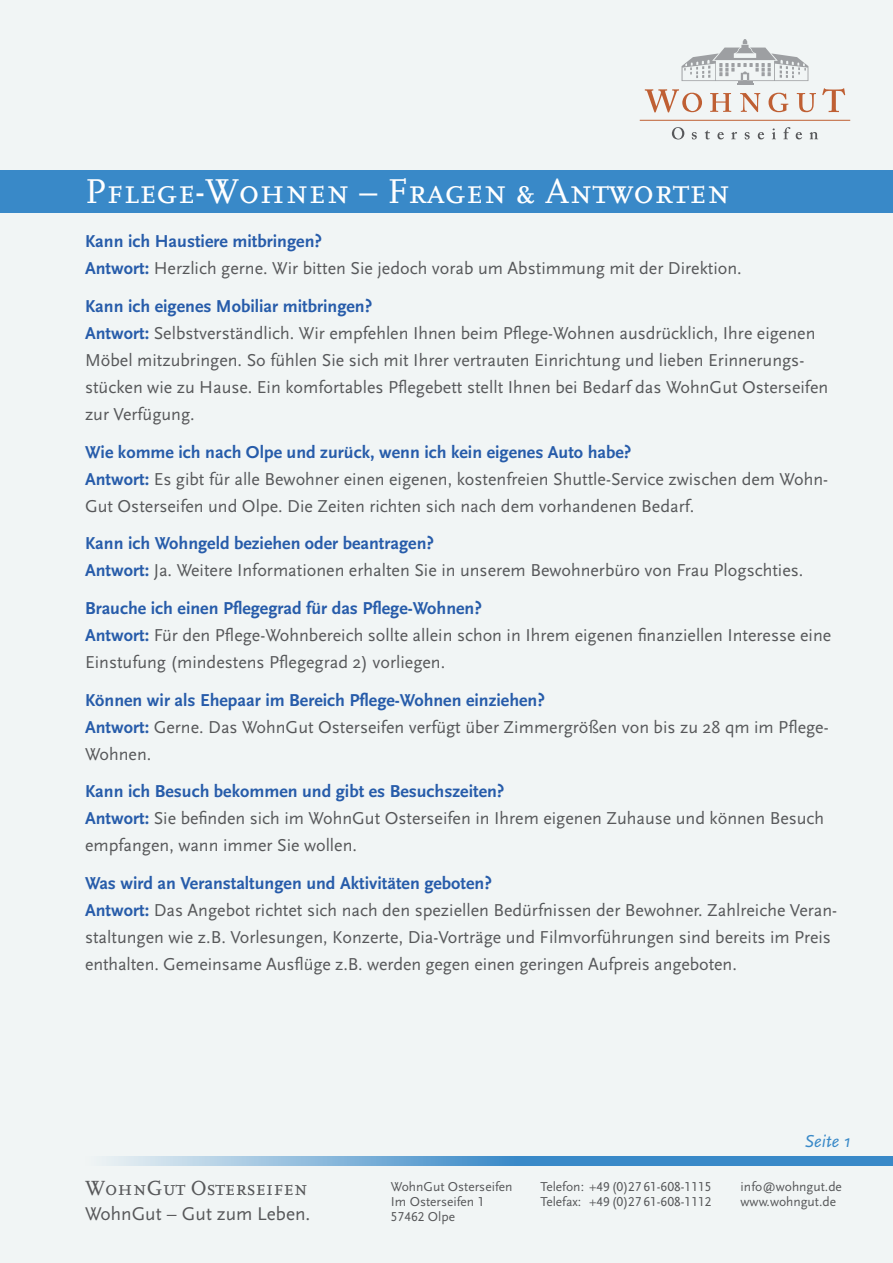
<style>
.page{position:relative;width:893px;height:1263px;background:#f1f5f5}
.page>*{position:absolute;margin:0;border:0;box-sizing:border-box;transform-origin:0 0}
.t1{font:36px "Scala Caps";color:#fff}
.t2{font:21.45px "Scala Caps";color:#57585a}
.t3{font:19.35px "Scala Sans";color:#57585a}
.t4{font:18px/27px "Scala Sans";color:#57585a}
.t5{font:italic 18px "Scala Sans";color:#3989c8}
.t6{font:13.5px/15px "Scala Sans Caps";color:#57585a}
.t7{font:13.5px/15px "Scala Sans";color:#57585a}
.s1{font-weight:700;color:#275caa}
.s2{font-family:"Scala Sans Caps"}
.s3{font-family:"Scala Sans"}
</style>
<div class="page">
<img style="left:85px;top:1157px;width:808px;height:8px">
<hr style="left:640px;top:120px;width:210px;height:1px;background:#bf5f33">
<svg style="left:672px;top:127px;width:12px;height:12px"></svg>
<svg style="left:692px;top:132px;width:5px;height:7px"></svg>
<svg style="left:705px;top:130px;width:5px;height:9px"></svg>
<svg style="left:717px;top:132px;width:7px;height:7px"></svg>
<svg style="left:731px;top:132px;width:6px;height:7px"></svg>
<svg style="left:745px;top:132px;width:5px;height:7px"></svg>
<svg style="left:758px;top:132px;width:6px;height:7px"></svg>
<svg style="left:772px;top:128px;width:4px;height:11px"></svg>
<svg style="left:783px;top:127px;width:7px;height:12px"></svg>
<svg style="left:796px;top:132px;width:6px;height:7px"></svg>
<svg style="left:810px;top:132px;width:8px;height:7px"></svg>
<svg style="left:822px;top:88px;width:23px;height:24px"></svg>
<svg style="left:645px;top:39px;width:171px;height:74px"></svg>
<div style="left:0;top:170px;width:893px;height:43px;background:#3989c8"></div>
<h1 class="t1" style="left:85px;top:172px;width:647px">Pflege-Wohnen – Fragen &amp; Antworten</h1>
<p class="t4" style="left:85px;top:228px;width:658px"><span class="s1">Kann ich Haustiere mitbringen?<br>Antwort:</span> Herzlich gerne. Wir bitten Sie jedoch vorab um Abstimmung mit der Direktion.</p>
<p class="t4" style="left:85px;top:293px;width:745px"><span class="s1">Kann ich eigenes Mobiliar mitbringen?<br>Antwort:</span> Selbstverständlich. Wir empfehlen Ihnen beim Pflege-Wohnen ausdrücklich, Ihre eigenen Möbel mitzubringen. So fühlen Sie sich mit Ihrer vertrauten Einrichtung und lieben Erinnerungs&shy;stücken wie zu Hause. Ein komfortables Pflegebett stellt Ihnen bei Bedarf das WohnGut Osterseifen zur Verfügung.</p>
<p class="t4" style="left:85px;top:439px;width:745px"><span class="s1">Wie komme ich nach Olpe und zurück, wenn ich kein eigenes Auto habe?<br>Antwort:</span> Es gibt für alle Bewohner einen eigenen, kostenfreien Shuttle-Service zwischen dem Wohn-<br>Gut Osterseifen und Olpe. Die Zeiten richten sich nach dem vorhandenen Bedarf.</p>
<p class="t4" style="left:85px;top:530px;width:720px"><span class="s1">Kann ich Wohngeld beziehen oder beantragen?<br>Antwort:</span> Ja. Weitere Informationen erhalten Sie in unserem Bewohnerbüro von Frau Plogschties.</p>
<p class="t4" style="left:85px;top:595px;width:748px"><span class="s1">Brauche ich einen Pflegegrad für das Pflege-Wohnen?<br>Antwort:</span> Für den Pflege-Wohnbereich sollte allein schon in Ihrem eigenen finanziellen Interesse eine<br>Einstufung (mindestens Pflegegrad 2) vorliegen.</p>
<p class="t4" style="left:85px;top:686px;width:745px"><span class="s1">Können wir als Ehepaar im Bereich Pflege-Wohnen einziehen?<br>Antwort:</span> Gerne. Das WohnGut Osterseifen verfügt über Zimmergrößen von bis zu 28 qm im Pflege-<br>Wohnen.</p>
<p class="t4" style="left:85px;top:778px;width:741px"><span class="s1">Kann ich Besuch bekommen und gibt es Besuchszeiten?<br>Antwort:</span> Sie befinden sich im WohnGut Osterseifen in Ihrem eigenen Zuhause und können Besuch empfangen, wann immer Sie wollen.</p>
<p class="t4" style="left:85px;top:870px;width:754px"><span class="s1">Was wird an Veranstaltungen und Aktivitäten geboten?<br>Antwort:</span> Das Angebot richtet sich nach den speziellen Bedürfnissen der Bewohner. Zahlreiche Veran&shy;staltungen wie z.B. Vorlesungen, Konzerte, Dia-Vorträge und Filmvorführungen sind bereits im Preis enthalten. Gemeinsame Ausflüge z.B. werden gegen einen geringen Aufpreis angeboten.</p>
<p class="t2" style="left:85px;top:1176px;width:224px">WohnGut Osterseifen</p>
<p class="t3" style="left:85px;top:1204px;width:227px">WohnGut – Gut zum Leben.</p>
<p class="t7" style="left:391px;top:1179px;width:123px">WohnGut Osterseifen<br>Im Osterseifen <span class="s2">1</span></p>
<p class="t6" style="left:391px;top:1209px;width:66px">57462 <span class="s3">Olpe</span></p>
<p class="t5" style="left:805px;top:1131px;width:47px">Seite 1</p>
<p class="t6" style="left:540px;top:1179px;width:173px"><span class="s3">Telefon:</span> +49 (0)27 61-608-1115<br><span class="s3">Telefax:</span> +49 (0)27 61-608-1112</p>
<p class="t7" style="left:741px;top:1179px;width:103px">info@wohngut.de www.wohngut.de</p>
</div>
